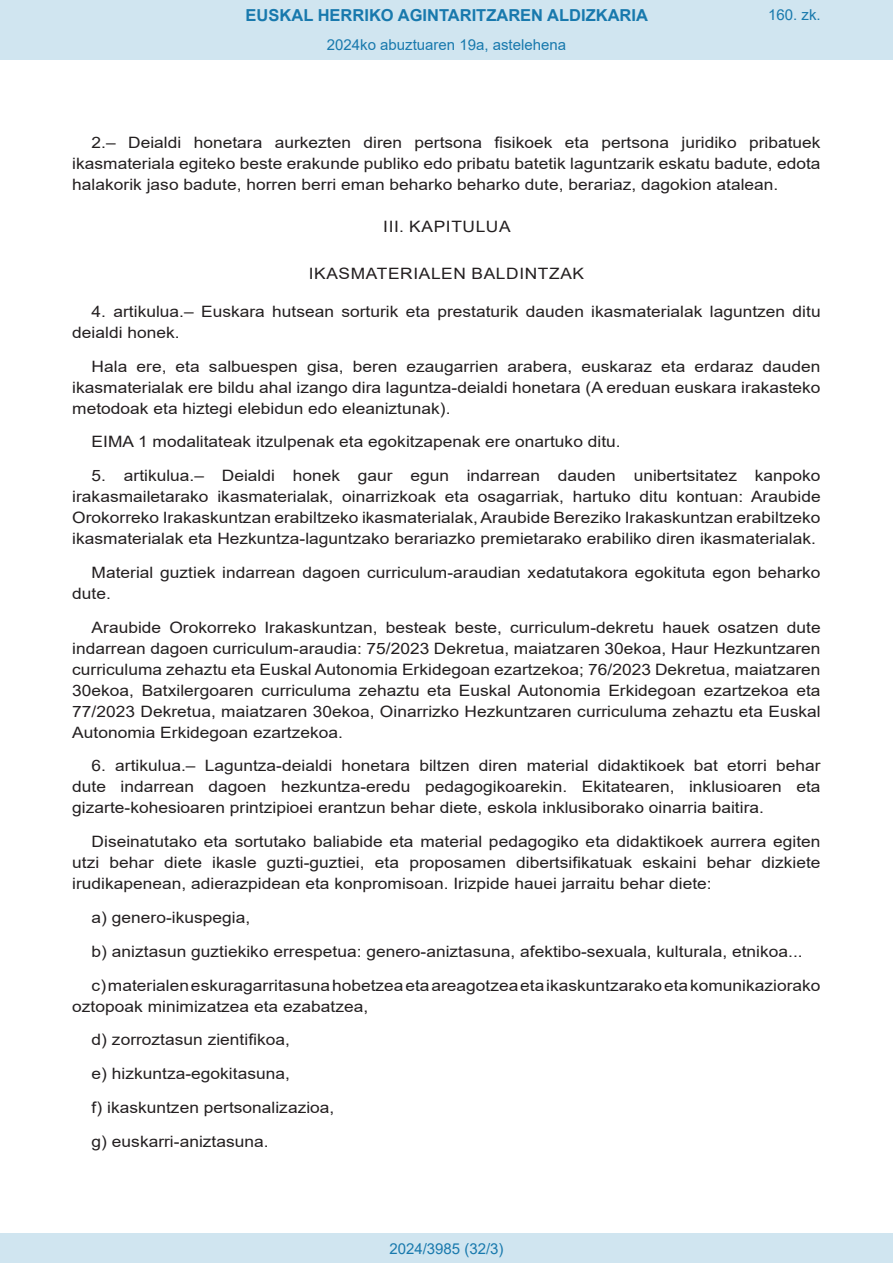
<style>
.page{position:relative;width:893px;height:1263px;background:#fff}
.page>*{position:absolute;margin:0;border:0;box-sizing:border-box;transform-origin:0 0}
.t1{font:700 16.5px "Arial";color:#1879ad}
.BOPVDetalle{font:15.6px/21px "Arial";color:#231f20;text-align:justify;scale:1.11 1}
.BOPVClave{font:15.6px "Arial";letter-spacing:.035em;color:#231f20;scale:1.11 1}
.Paginacion_Centro{font:15px "Arial";color:#1879ad}
</style>
<div class="page">
<div style="left:0;top:0;width:893px;height:60px;background:#d0e5f0"></div>
<div style="left:0;top:1233px;width:893px;height:30px;background:#d0e5f0"></div>
<p class="t1" style="left:246px;top:3px;width:404px">EUSKAL HERRIKO AGINTARITZAREN ALDIZKARIA</p>
<p class="Paginacion_Centro" style="left:327px;top:35px;width:241px">2024ko abuztuaren 19a, astelehena</p>
<p class="Paginacion_Centro" style="left:768px;top:5px;width:54px">160. zk.</p>
<p class="BOPVDetalle" style="left:72px;top:132px;width:676px;text-indent:19px">2.– Deialdi honetara aurkezten diren pertsona fisikoek eta pertsona juridiko pribatuek ikasmateriala egiteko beste erakunde publiko edo pribatu batetik laguntzarik eskatu badute, edota halakorik jaso badute, horren berri eman beharko beharko dute, berariaz, dagokion atalean.</p>
<p class="BOPVClave" style="left:383px;top:216px;width:116px">III. KAPITULUA</p>
<p class="BOPVClave" style="left:309px;top:263px;width:250px">IKASMATERIALEN BALDINTZAK</p>
<p class="BOPVDetalle" style="left:72px;top:301px;width:676px;text-indent:19px">4. artikulua.– Euskara hutsean sorturik eta prestaturik dauden ikasmaterialak laguntzen ditu deialdi honek.</p>
<p class="BOPVDetalle" style="left:72px;top:356px;width:676px;text-indent:19px">Hala ere, eta salbuespen gisa, beren ezaugarrien arabera, euskaraz eta erdaraz dauden ikasmaterialak ere bildu ahal izango dira laguntza-deialdi honetara (A ereduan euskara irakasteko metodoak eta hiztegi elebidun edo eleaniztunak).</p>
<p class="BOPVDetalle" style="left:92px;top:431px;width:478px">EIMA 1 modalitateak itzulpenak eta egokitzapenak ere onartuko ditu.</p>
<p class="BOPVDetalle" style="left:72px;top:465px;width:676px;text-indent:19px">5. artikulua.– Deialdi honek gaur egun indarrean dauden unibertsitatez kanpoko irakasmailetarako ikasmaterialak, oinarrizkoak eta osagarriak, hartuko ditu kontuan: Araubide Orokorreko Irakaskuntzan erabiltzeko ikasmaterialak, Araubide Bereziko Irakaskuntzan erabiltzeko ikasmaterialak eta Hezkuntza-laguntzako berariazko premietarako erabiliko diren ikasmaterialak.</p>
<p class="BOPVDetalle" style="left:72px;top:562px;width:676px;text-indent:19px">Material guztiek indarrean dagoen curriculum-araudian xedatutakora egokituta egon beharko dute.</p>
<p class="BOPVDetalle" style="left:72px;top:617px;width:676px;text-indent:19px">Araubide Orokorreko Irakaskuntzan, besteak beste, curriculum-dekretu hauek osatzen dute indarrean dagoen curriculum-araudia: 75/2023 Dekretua, maiatzaren 30ekoa, Haur Hezkuntzaren curriculuma zehaztu eta Euskal Autonomia Erkidegoan ezartzekoa; 76/2023 Dekretua, maiatzaren 30ekoa, Batxilergoaren curriculuma zehaztu eta Euskal Autonomia Erkidegoan ezartzekoa eta 77/2023 Dekretua, maiatzaren 30ekoa, Oinarrizko Hezkuntzaren curriculuma zehaztu eta Euskal Autonomia Erkidegoan ezartzekoa.</p>
<p class="BOPVDetalle" style="left:72px;top:755px;width:676px;text-indent:19px">6. artikulua.– Laguntza-deialdi honetara biltzen diren material didaktikoek bat etorri behar dute indarrean dagoen hezkuntza-eredu pedagogikoarekin. Ekitatearen, inklusioaren eta gizarte-kohesioaren printzipioei erantzun behar diete, eskola inklusiborako oinarria baitira.</p>
<p class="BOPVDetalle" style="left:72px;top:831px;width:676px;text-indent:19px">Diseinatutako eta sortutako baliabide eta material pedagogiko eta didaktikoek aurrera egiten utzi behar diete ikasle guzti-guztiei, eta proposamen dibertsifikatuak eskaini behar dizkiete irudikapenean, adierazpidean eta konpromisoan. Irizpide hauei jarraitu behar diete:</p>
<p class="BOPVDetalle" style="left:92px;top:907px;width:144px">a) genero-ikuspegia,</p>
<p class="BOPVDetalle" style="left:92px;top:941px;width:642px">b) aniztasun guztiekiko errespetua: genero-aniztasuna, afektibo-sexuala, kulturala, etnikoa...</p>
<p class="BOPVDetalle" style="left:72px;top:974px;width:676px;text-indent:19px">c) materialen eskuragarritasuna hobetzea eta areagotzea eta ikaskuntzarako eta komunikaziorako oztopoak minimizatzea eta ezabatzea,</p>
<p class="BOPVDetalle" style="left:92px;top:1029px;width:180px">d) zorroztasun zientifikoa,</p>
<p class="BOPVDetalle" style="left:92px;top:1063px;width:180px">e) hizkuntza-egokitasuna,</p>
<p class="BOPVDetalle" style="left:92px;top:1097px;width:220px">f) ikaskuntzen pertsonalizazioa,</p>
<p class="BOPVDetalle" style="left:92px;top:1130px;width:161px">g) euskarri-aniztasuna.</p>
<p class="Paginacion_Centro" style="left:389px;top:1238px;width:116px">2024/3985 (32/3)</p>
</div>
